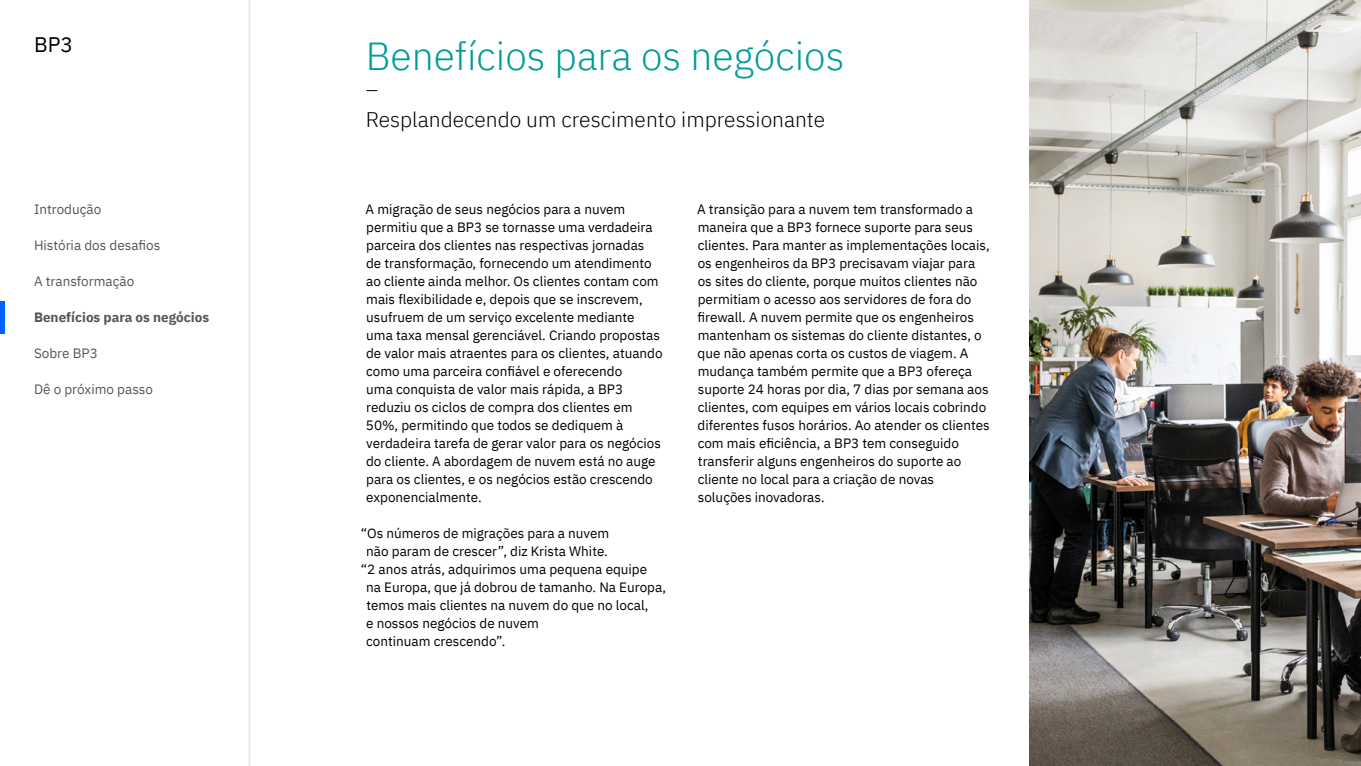
<style>
.page{position:relative;width:1361px;height:766px;background:#fff}
.page>*{position:absolute;margin:0;border:0;box-sizing:border-box;transform-origin:0 0}
.t1{font:300 39px "IBM Plex Sans";color:#009c98}
.t2{font:300 21px/30px "IBM Plex Sans";color:#000}
.t3{font:21px "IBM Plex Sans";color:#000}
.t4{font:13.5px/18px "IBM Plex Sans";color:#000}
.t5{font:13.5px "IBM Plex Sans";color:#565656}
.t6{font:700 13.5px "IBM Plex Sans";color:#565656}
.t7{font:10.5px "IBM Plex Sans";color:#000}
</style>
<div class="page">
<hr style="left:249px;top:0;width:1px;height:765px;background:#dcdcdc">
<img style="left:1029px;top:0;width:332px;height:765px">
<hr style="left:0;top:301px;width:4px;height:33px;background:#0062ff">
<h2 class="t3" style="left:34px;top:29px;width:41px">BP3</h2>
<p class="t5" style="left:34px;top:199px;width:69px">Introdução</p>
<p class="t5" style="left:34px;top:235px;width:128px">História dos desafios</p>
<p class="t5" style="left:34px;top:271px;width:102px">A transformação</p>
<p class="t6" style="left:34px;top:306px;width:177px">Benefícios para os negócios</p>
<p class="t5" style="left:34px;top:343px;width:65px">Sobre BP3</p>
<p class="t5" style="left:34px;top:379px;width:120px">Dê o próximo passo</p>
<h1 class="t1" style="left:366px;top:27px;width:480px">Benefícios para os negócios</h1>
<h2 class="t2" style="left:366px;top:73px;width:461px">–<br>Resplandecendo um crescimento impressionante</h2>
<p class="t4" style="left:365px;top:199px;width:299px">A migração de seus negócios para a nuvem permitiu que a BP3 se tornasse uma verdadeira parceira dos clientes nas respectivas jornadas<br>de transformação, fornecendo um atendimento ao cliente ainda melhor. Os clientes contam com mais flexibilidade e, depois que se inscrevem, usufruem de um serviço excelente mediante uma taxa mensal gerenciável. Criando propostas de valor mais atraentes para os clientes, atuando como uma parceira confiável e oferecendo<br>uma conquista de valor mais rápida, a BP3 reduziu os ciclos de compra dos clientes em 50%, permitindo que todos se dediquem à verdadeira tarefa de gerar valor para os negócios do cliente. A abordagem de nuvem está no auge para os clientes, e os negócios estão crescendo exponencialmente.</p>
<p class="t4" style="left:361px;top:523px;width:250px">“Os números de migrações para a nuvem</p>
<p class="t4" style="left:366px;top:541px;width:243px">não param de crescer”, diz Krista White.</p>
<p class="t4" style="left:361px;top:559px;width:288px">“2 anos atrás, adquirimos uma pequena equipe</p>
<p class="t4" style="left:366px;top:577px;width:301px">na Europa, que já dobrou de tamanho. Na Europa,</p>
<p class="t4" style="left:366px;top:595px;width:284px">temos mais clientes na nuvem do que no local,</p>
<p class="t4" style="left:366px;top:613px;width:174px">e nossos negócios de nuvem</p>
<p class="t4" style="left:366px;top:631px;width:141px">continuam crescendo”.</p>
<p class="t4" style="left:697px;top:199px;width:294px">A transição para a nuvem tem transformado a maneira que a BP3 fornece suporte para seus clientes. Para manter as implementações locais, os engenheiros da BP3 precisavam viajar para os sites do cliente, porque muitos clientes não permitiam o acesso aos servidores de fora do firewall. A nuvem permite que os engenheiros mantenham os sistemas do cliente distantes, o que não apenas corta os custos de viagem. A mudança também permite que a BP3 ofereça suporte 24 horas por dia, 7 dias por semana aos clientes, com equipes em vários locais cobrindo diferentes fusos horários. Ao atender os clientes com mais eficiência, a BP3 tem conseguido transferir alguns engenheiros do suporte ao cliente no local para a criação de novas soluções inovadoras.</p>
<p class="t7" style="left:1320px;top:720px;width:8px">6</p>
</div>
